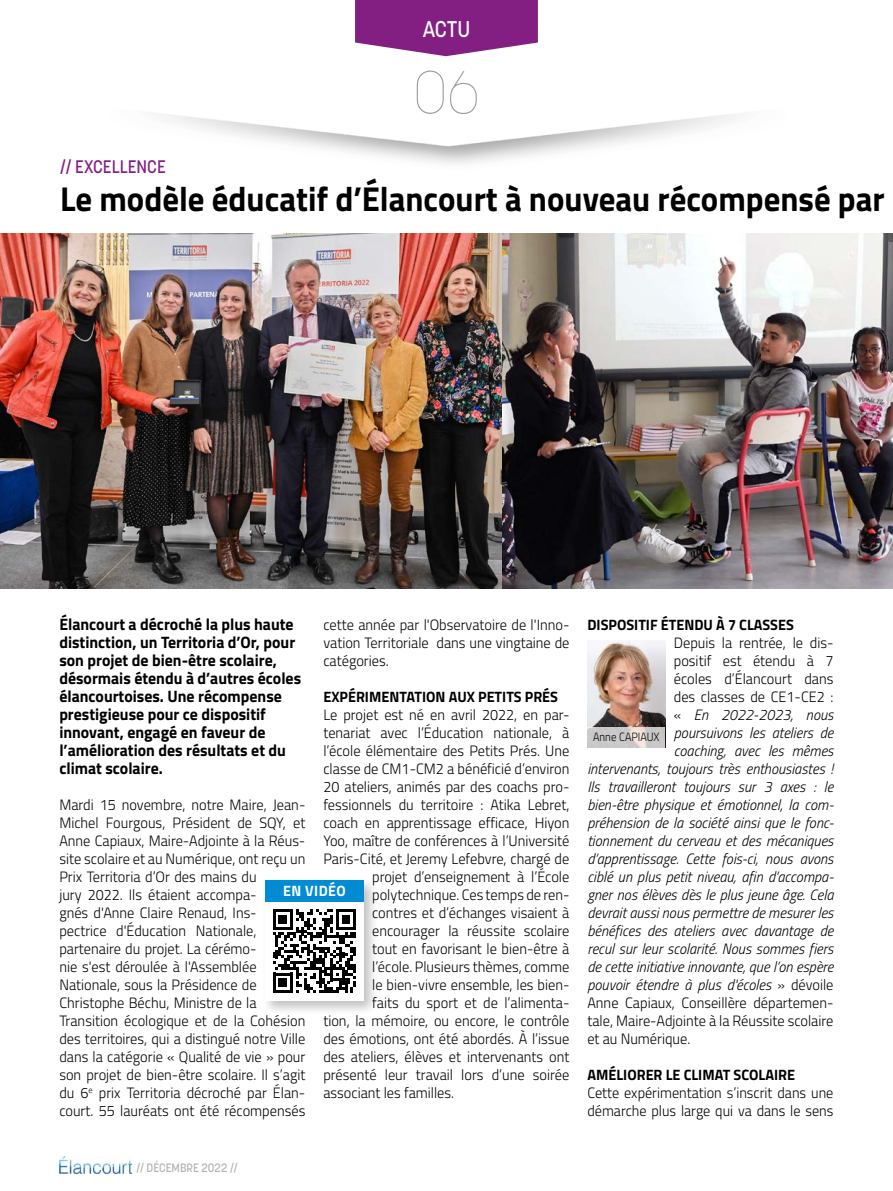
<style>
.page{position:relative;width:893px;height:1191px;background:#fff}
.page>*{position:absolute;margin:0;border:0;box-sizing:border-box;transform-origin:0 0}
.t1{font:100 60px "Korolev";color:#9d9d9c;scale:.95 1}
.t2{font:700 34.5px "Cairo";color:#000;scale:.95 1}
.t3{font:500 22.5px "Korolev";color:#fff;scale:.95 1}
.t4{font:500 18px "Korolev";color:#831f82;scale:.95 1}
.t5{font:700 16.5px/18px "Cairo";color:#000;scale:.96 1}
.t6{font:300 15px/18px "Cairo";color:#000;scale:.96 1}
.t7{font:italic 300 15px "Cairo";color:#000;scale:.96 1}
.t8{font:700 15px "Cairo";color:#000;scale:.96 1}
.t9{font:300 15px/18px "Cairo";color:#000;scale:.95 1}
.t10{font:700 15px "Cairo";letter-spacing:.03em;color:#fff;scale:.95 1}
.t11{font:500 12.15px "Korolev";color:#b3b2b2;scale:.95 1}
.t12{font:300 12px "Cairo";color:#000;scale:.9 1}
.s1{font-style:normal}
</style>
<div class="page">
<img style="left:60px;top:1157px;width:72px;height:16px">
<svg style="left:355px;top:0;width:183px;height:56px;background:#913990"></svg>
<img style="left:0;top:234px;width:503px;height:354px">
<img style="left:587px;top:640px;width:78px;height:87px">
<svg style="left:587px;top:727px;width:78px;height:20px;background:#d0cccb"></svg>
<img style="left:503px;top:234px;width:390px;height:354px">
<div style="left:262px;top:877px;width:117px;height:139px;background:#000;opacity:.25"></div>
<div style="left:265px;top:902px;width:99px;height:98px;background:#fff"></div>
<svg style="left:273px;top:909px;width:83px;height:84px"></svg>
<div style="left:265px;top:880px;width:99px;height:22px;background:#008bd2"></div>
<h3 class="t3" style="left:423px;top:15px;width:51px">ACTU</h3>
<h1 class="t1" style="left:413px;top:54px;width:71px">06</h1>
<p class="t4" style="left:60px;top:155px;width:113px">// EXCELLENCE</p>
<h2 class="t2" style="left:60px;top:170px;width:869px">Le modèle éducatif d’Élancourt à nouveau récompensé par</h2>
<p class="t5" style="left:59px;top:615px;width:253px">Élancourt a décroché la plus haute distinction, un Territoria d’Or, pour son projet de bien-être scolaire, désormais étendu à d’autres écoles élancourtoises. Une récompense prestigieuse pour ce dispositif innovant, engagé en faveur de l’amélioration des résultats et du climat scolaire.</p>
<p class="t6" style="left:59px;top:796px;width:258px">Mardi 15 novembre, notre Maire, Jean-Michel Fourgous, Président de SQY, et Anne Capiaux, Maire-Adjointe à la Réus&shy;site scolaire et au Numérique, ont reçu un Prix Territoria d’Or des mains du<br>jury 2022. Ils étaient accompa-<br>gnés d'Anne Claire Renaud, Ins&shy;pectrice d'Éducation Nationale, partenaire du projet. La cérémo-<br>nie s'est déroulée à l'Assemblée Nationale, sous la Présidence de Christophe Béchu, Ministre de la Transition écologique et de la Cohésion des territoires, qui a distingué notre Ville dans la catégorie « Qualité de vie » pour son projet de bien-être scolaire. Il s’agit du 6<sup>e</sup> prix Territoria décroché par Élan&shy;court. 55 lauréats ont été récompensés</p>
<p class="t6" style="left:323px;top:616px;width:258px;text-align:justify">cette année par l'Observatoire de l'Inno&shy;vation Territoriale dans une vingtaine de catégories.</p>
<p class="t8" style="left:323px;top:685px;width:246px">EXPÉRIMENTATION AUX PETITS PRÉS</p>
<p class="t6" style="left:323px;top:706px;width:258px">Le projet est né en avril 2022, en par-</p>
<p class="t6" style="left:323px;top:724px;width:258px">tenariat avec l’Éducation nationale, à</p>
<p class="t6" style="left:323px;top:742px;width:258px">l’école élémentaire des Petits Prés. Une</p>
<p class="t6" style="left:323px;top:760px;width:258px">classe de CM1-CM2 a bénéficié d’environ</p>
<p class="t6" style="left:323px;top:778px;width:258px">20 ateliers, animés par des coachs pro-</p>
<p class="t6" style="left:323px;top:796px;width:258px">fessionnels du territoire : Atika Lebret,</p>
<p class="t6" style="left:323px;top:814px;width:258px">coach en apprentissage efficace, Hiyon</p>
<p class="t6" style="left:323px;top:832px;width:258px">Yoo, maître de conférences à l’Université</p>
<p class="t6" style="left:323px;top:850px;width:258px">Paris-Cité, et Jeremy Lefebvre, chargé de</p>
<p class="t6" style="left:372px;top:868px;width:207px">projet d’enseignement à l’École</p>
<p class="t6" style="left:372px;top:886px;width:207px">polytechnique. Ces temps de ren-</p>
<p class="t6" style="left:372px;top:904px;width:207px">contres et d’échanges visaient à</p>
<p class="t6" style="left:372px;top:922px;width:207px">encourager la réussite scolaire</p>
<p class="t6" style="left:372px;top:940px;width:207px">tout en favorisant le bien-être à</p>
<p class="t6" style="left:372px;top:958px;width:207px">l’école. Plusieurs thèmes, comme</p>
<p class="t6" style="left:372px;top:976px;width:207px">le bien-vivre ensemble, les bien-</p>
<p class="t6" style="left:372px;top:994px;width:207px">faits du sport et de l’alimenta-</p>
<p class="t6" style="left:323px;top:1012px;width:258px">tion, la mémoire, ou encore, le contrôle</p>
<p class="t6" style="left:323px;top:1030px;width:258px">des émotions, ont été abordés. À l’issue</p>
<p class="t6" style="left:323px;top:1048px;width:258px">des ateliers, élèves et intervenants ont</p>
<p class="t6" style="left:323px;top:1066px;width:258px">présenté leur travail lors d’une soirée</p>
<p class="t6" style="left:323px;top:1084px;width:138px">associant les familles.</p>
<p class="t10" style="left:283px;top:878px;width:68px">EN VIDÉO</p>
<p class="t11" style="left:136px;top:1160px;width:108px">// DÉCEMBRE 2022 //</p>
<p class="t8" style="left:587px;top:613px;width:217px">DISPOSITIF ÉTENDU À 7 CLASSES</p>
<p class="t6" style="left:674px;top:634px;width:168px">Depuis la rentrée, le dis-</p>
<p class="t6" style="left:674px;top:652px;width:168px">positif est étendu à 7</p>
<p class="t6" style="left:674px;top:670px;width:168px">écoles d’Élancourt dans</p>
<p class="t6" style="left:674px;top:688px;width:168px">des classes de CE1-CE2 :</p>
<p class="t7" style="left:674px;top:706px;width:168px"><span class="s1">«</span> En 2022-2023, nous</p>
<p class="t7" style="left:674px;top:724px;width:168px">poursuivons les ateliers de</p>
<p class="t7" style="left:674px;top:742px;width:168px">coaching, avec les mêmes</p>
<p class="t7" style="left:587px;top:760px;width:258px">intervenants, toujours très enthousiastes !</p>
<p class="t7" style="left:587px;top:778px;width:258px">Ils travailleront toujours sur 3 axes : le</p>
<p class="t7" style="left:587px;top:796px;width:258px">bien-être physique et émotionnel, la com-</p>
<p class="t7" style="left:587px;top:814px;width:258px">préhension de la société ainsi que le fonc-</p>
<p class="t7" style="left:587px;top:832px;width:258px">tionnement du cerveau et des mécaniques</p>
<p class="t7" style="left:587px;top:850px;width:258px">d’apprentissage. Cette fois-ci, nous avons</p>
<p class="t7" style="left:587px;top:868px;width:258px">ciblé un plus petit niveau, afin d’accompa-</p>
<p class="t7" style="left:587px;top:886px;width:258px">gner nos élèves dès le plus jeune âge. Cela</p>
<p class="t7" style="left:587px;top:904px;width:258px">devrait aussi nous permettre de mesurer les</p>
<p class="t7" style="left:587px;top:922px;width:258px">bénéfices des ateliers avec davantage de</p>
<p class="t7" style="left:587px;top:940px;width:258px">recul sur leur scolarité. Nous sommes fiers</p>
<p class="t7" style="left:587px;top:958px;width:258px">de cette initiative innovante, que l’on espère</p>
<p class="t7" style="left:587px;top:976px;width:258px">pouvoir étendre à plus d'écoles <span class="s1">» dévoile</span></p>
<p class="t6" style="left:587px;top:994px;width:258px">Anne Capiaux, Conseillère départemen-</p>
<p class="t6" style="left:587px;top:1012px;width:258px">tale, Maire-Adjointe à la Réussite scolaire</p>
<p class="t6" style="left:587px;top:1030px;width:109px">et au Numérique.</p>
<p class="t8" style="left:587px;top:1063px;width:218px">AMÉLIORER LE CLIMAT SCOLAIRE</p>
<p class="t9" style="left:587px;top:1084px;width:260px">Cette expérimentation s’inscrit dans une démarche plus large qui va dans le sens</p>
<p class="t12" style="left:593px;top:728px;width:75px">Anne CAPIAUX</p>
</div>
